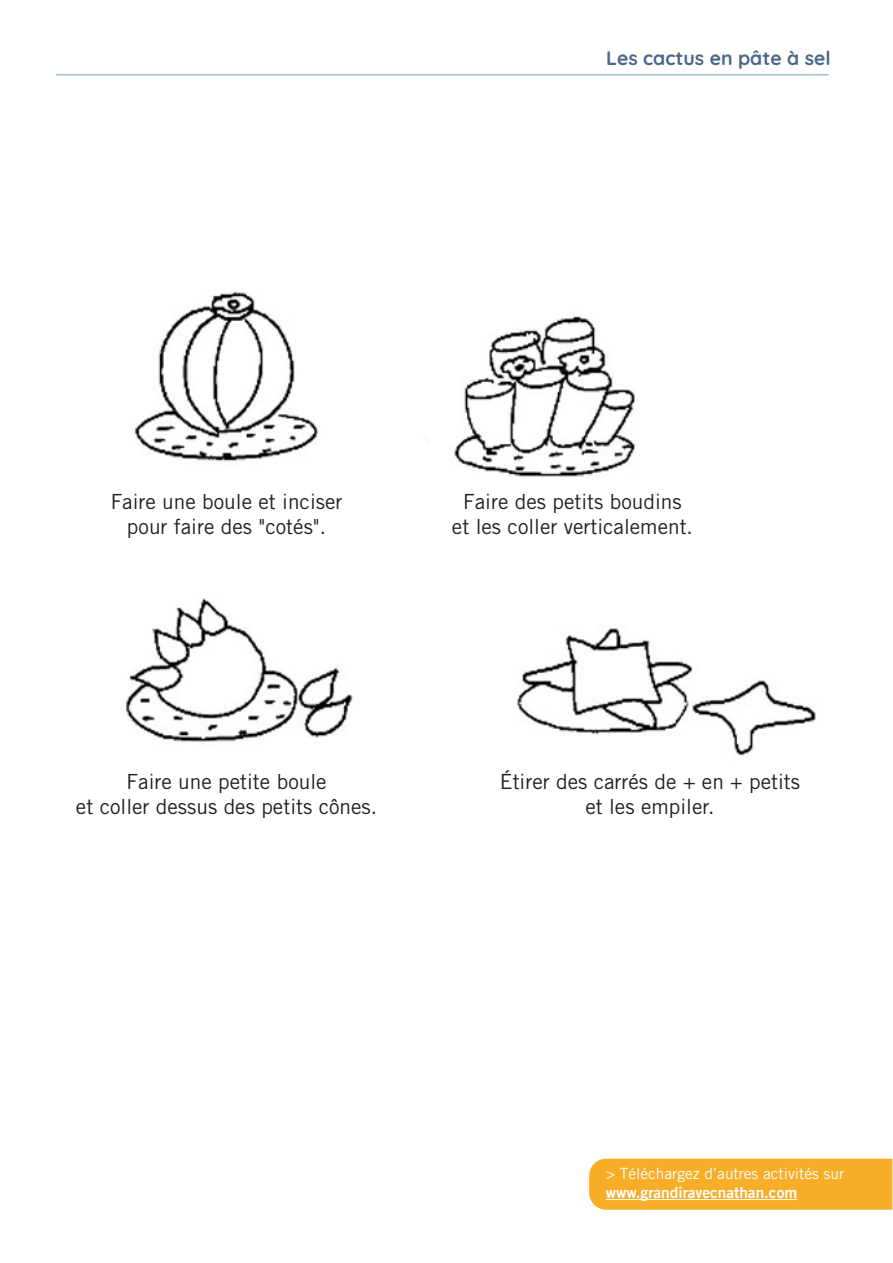
<style>
.page{position:relative;width:893px;height:1263px;background:#fff}
.page>*{position:absolute;margin:0;border:0;box-sizing:border-box;transform-origin:0 0}
.t1{font:20.85px/25px "Trade Gothic";color:#231f20;text-align:center}
.t2{font:700 19.5px "Quicksand";color:#4b6789}
.t3{font:15.45px "Trade Gothic";color:#fff}
.t4{font:15.45px "Trade Gothic LT Std Bd 2";color:#fff}
</style>
<div class="page">
<img style="left:126px;top:292px;width:690px;height:464px">
<div style="left:589px;top:1159px;width:303px;height:51px;background:#f7ad27"></div>
<hr style="left:606px;top:1199px;width:191px;height:1px;background:#fff">
<hr style="left:56px;top:74px;width:773px;height:1px;background:#a3bfcb">
<p class="t2" style="left:606px;top:43px;width:226px">Les cactus en pâte à sel</p>
<p class="t1" style="left:111px;top:489px;width:233px">Faire une boule et inciser pour faire des "cotés".</p>
<p class="t1" style="left:452px;top:489px;width:243px">Faire des petits boudins et les coller verticalement.</p>
<p class="t1" style="left:76px;top:769px;width:303px">Faire une petite boule<br>et coller dessus des petits cônes.</p>
<p class="t1" style="left:500px;top:769px;width:302px">Étirer des carrés de + en + petits et les empiler.</p>
<p class="t3" style="left:606px;top:1165px;width:240px">&gt; Téléchargez d’autres activités sur</p>
<p class="t4" style="left:606px;top:1183px;width:193px">www.grandiravecnathan.com</p>
</div>
